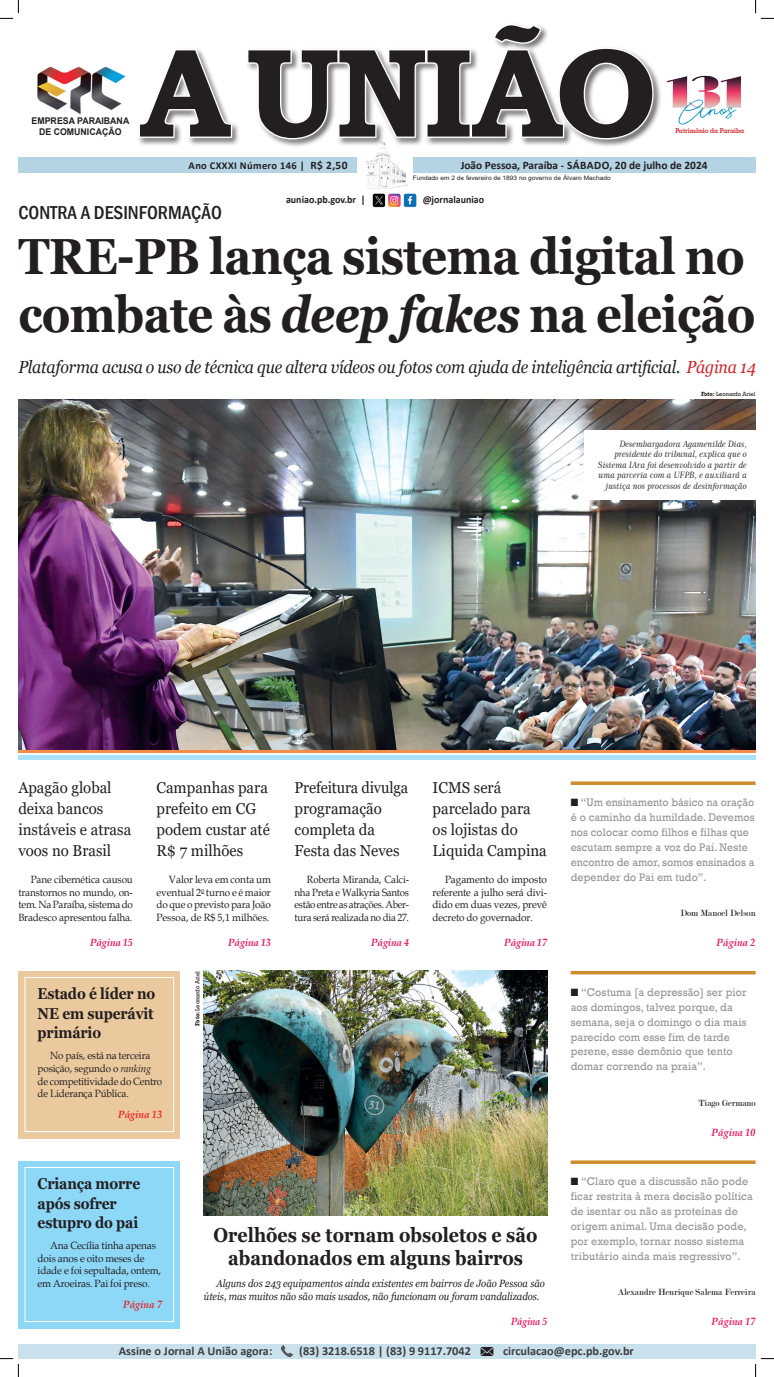
<style>
.page{position:relative;width:774px;height:1377px;background:#fff}
.page>*{position:absolute;margin:0;border:0;box-sizing:border-box;transform-origin:0 0}
.t1{font:700 126.35px "Bookman Old Style";letter-spacing:-.04em;color:#231f20}
.t2{font:700 50.75px/57.8px "Georgia";letter-spacing:-.015em;color:#231f20;scale:.9 1}
.t3{font:700 20.21px/22.8px "Georgia";color:#231f20;text-align:center;scale:.89 1}
.t4{font:500 condensed 19.25px "Franklin Gothic";color:#231f20}
.t5{font:italic 17.5px "Georgia";letter-spacing:-.01em;color:#231f20;scale:.91 1}
.t6{font:15.75px/21px "Georgia";color:#231f20;scale:.95 1}
.t7{font:700 15.75px/19.2px "Georgia";letter-spacing:-.01em;color:#231f20;text-align:justify;scale:.88 1}
.t8{font:15.75px/21px "Georgia";color:#231f20;scale:.93 1}
.t9{font:700 12.25px "Calibri";color:#3e3e3f}
.t10{font:11.38px/14.9px "Rockwell";letter-spacing:.01em;color:#939598;scale:.95 1}
.t11{font:11.38px/14.9px "Rockwell";letter-spacing:.01em;color:#939598;scale:.94 1}
.t12{font:700 11.38px "Calibri";color:#231f20}
.t13{font:10.5px/12.6px "Book Antiqua";letter-spacing:-.015em;color:#231f20;text-align:justify;scale:.95 1}
.t14{font:10.5px/12.6px "Book Antiqua";letter-spacing:-.015em;color:#231f20;text-align:justify;scale:.94 1}
.t15{font:italic 10.5px/12.6px "Georgia";color:#231f20;scale:.9 1}
.t16{font:10.5px/12.6px "Book Antiqua";letter-spacing:-.015em;color:#231f20;text-align:justify;scale:.92 1}
.t17{font:italic 700 10.5px "Book Antiqua";letter-spacing:-.01em;color:#ee1059;scale:.95 1}
.t18{font:700 10.5px "Calibri";color:#231f20;scale:.95 1}
.t19{font:700 10.5px "Calibri";letter-spacing:.03em;color:#231f20}
.t20{font:italic 700 10.5px "Book Antiqua";color:#ee1d23;scale:.95 1}
.t21{font:italic 700 10.5px "Book Antiqua";letter-spacing:-.01em;color:#ee1059;scale:.9 1}
.t22{font:9.62px "Modern";color:#231f20;scale:.95 1}
.Legenda{font:700 9.28px "Arial";color:#231f20;scale:.95 1}
.Legenda-2{font:8.75px/10.5px "Century 751 BT Italic B";letter-spacing:-.01em;color:#231f20;text-align:right;scale:.96 1}
.Legenda-3{font:700 6.83px "Geometric Slab 703 BT";color:#d1232a;scale:.95 1}
.t23{font:6.21px "Rockwell";letter-spacing:-.01em;color:#231f20;scale:.95 1}
.LEGENDA{font:6.12px "Arial";color:#231f20;scale:1.07 1}
.t24{font:6.12px "Rockwell";letter-spacing:-.01em;color:#231f20;scale:.95 1}
.s1{font-size:11.38px}
.s2{font-style:italic}
.s3{color:#d1232a}
.s4{font-weight:700}
.s5{font-family:"Dixieland Normal";font-size:10.5px;color:#231f20}
</style>
<div class="page">
<div style="left:133px;top:19px;width:526px;height:126px;background:#fff;opacity:.75"></div>
<svg style="left:137px;top:47px;width:96px;height:92px"></svg>
<svg style="left:246px;top:22px;width:408px;height:119px"></svg>
<div style="left:18px;top:157px;width:737px;height:16px;background:#b4d4e4"></div>
<div style="left:357px;top:156px;width:55px;height:19px;background:#fff"></div>
<img style="left:366px;top:142px;width:41px;height:46px">
<img style="left:37px;top:55px;width:105px;height:61px">
<img style="left:372px;top:193px;width:45px;height:15px">
<div style="left:18px;top:1343px;width:737px;height:15px;background:#c9e1ec"></div>
<svg style="left:281px;top:1345px;width:12px;height:12px"></svg>
<img style="left:474px;top:1343px;width:25px;height:13px">
<img style="left:666px;top:75px;width:76px;height:50px">
<hr style="left:570px;top:781px;width:185px;height:3px;background:#ce8c2b">
<div style="left:18px;top:970px;width:162px;height:167px;background:#ebc99e"></div>
<div style="left:25px;top:976px;width:149px;height:155px;border:1px solid #fff"></div>
<img style="left:204px;top:970px;width:343px;height:245px">
<svg style="left:570px;top:970px;width:185px;height:4px"></svg>
<hr style="left:570px;top:1160px;width:185px;height:3px;background:#ce8c2b">
<div style="left:18px;top:1160px;width:162px;height:167px;background:#8dd7f7"></div>
<div style="left:25px;top:1166px;width:149px;height:155px;border:1px solid #fff"></div>
<img style="left:18px;top:399px;width:737px;height:351px">
<div style="left:584px;top:430px;width:171px;height:70px;background:#fff"></div>
<div style="left:18px;top:754px;width:737px;height:5px;background:#aae0f9"></div>
<hr style="left:18px;top:750px;width:737px;height:2px;background:#f68c45">
<svg style="left:0;top:0;width:19px;height:19px"></svg>
<svg style="left:0;top:1358px;width:19px;height:18px"></svg>
<svg style="left:755px;top:0;width:18px;height:19px"></svg>
<svg style="left:754px;top:1357px;width:19px;height:19px"></svg>
<p class="Legenda" style="left:32px;top:114px;width:104px">EMPRESA PARAIBANA</p>
<p class="Legenda" style="left:39px;top:125px;width:88px">DE COMUNICAÇÃO</p>
<p class="t1" style="left:140px;top:2px;width:518px">A UNIÃO</p>
<p class="Legenda-3" style="left:675px;top:126px;width:74px">Patrimônio da Paraíba</p>
<p class="t19" style="left:189px;top:158px;width:160px">Ano CXXXI Número 146 | <span class="s1">R$ 2,50</span></p>
<p class="t12" style="left:460px;top:157px;width:248px">João Pessoa, Paraíba - SÁBADO, 20 de julho de 2024</p>
<p class="LEGENDA" style="left:412px;top:173px;width:187px">Fundado em 2 de fevereiro de 1893 no governo de Álvaro Machado</p>
<p class="t4" style="left:18px;top:200px;width:205px">CONTRA A DESINFORMAÇÃO</p>
<p class="t18" style="left:286px;top:192px;width:85px">auniao.pb.gov.br |</p>
<p class="t18" style="left:422px;top:192px;width:66px">@jornalauniao</p>
<p class="t2" style="left:18px;top:227px;width:820px">TRE-PB lança sistema digital no combate às <span class="s2">deep fakes</span> na eleição</p>
<p class="t5" style="left:18px;top:356px;width:811px">Plataforma acusa o uso de técnica que altera vídeos ou fotos com ajuda de inteligência artificial. <span class="s3">Página 14</span></p>
<p class="t24" style="left:701px;top:390px;width:59px"><span class="s4">Foto:</span> Leonardo Ariel</p>
<p class="Legenda-2" style="left:597px;top:438px;width:157px">Desembargadora Agamenilde Dias, presidente do tribunal, explica que o Sistema IAra foi desenvolvido a partir de uma parceria com a UFPB, e auxiliará a justiça nos processos de desinformação</p>
<p class="t6" style="left:18px;top:777px;width:120px">Apagão global deixa bancos instáveis e atrasa voos no Brasil</p>
<p class="t14" style="left:18px;top:873px;width:123px;text-indent:12px">Pane cibernética causou transtornos no mundo, on&shy;tem. Na Paraíba, sistema do Bradesco apresentou falha.</p>
<p class="t17" style="left:90px;top:935px;width:47px">Página 15</p>
<p class="t6" style="left:156px;top:777px;width:121px">Campanhas para prefeito em CG podem custar até<br>R$ 7 milhões</p>
<p class="t13" style="left:156px;top:873px;width:122px;text-indent:12px">Valor leva em conta um eventual 2<sup>o</sup> turno e é maior do que o previsto para João Pessoa, de R$ 5,1 milhões.</p>
<p class="t17" style="left:228px;top:935px;width:47px">Página 13</p>
<p class="t7" style="left:38px;top:984px;width:135px">Estado é líder no NE em superávit primário</p>
<p class="t14" style="left:38px;top:1049px;width:134px;text-align:left;text-indent:12px">No país, está na terceira posição, segundo o <span class="s2">ranking </span>de competitividade do Centro de Liderança Pública.</p>
<p class="t20" style="left:118px;top:1107px;width:48px">Página 13</p>
<p class="t23" style="left:194px;top:1025px;width:59px;rotate:-90deg"><span class="s4">Foto:</span> Leonardo Ariel</p>
<p class="t8" style="left:294px;top:777px;width:124px">Prefeitura divulga programação completa da<br>Festa das Neves</p>
<p class="t16" style="left:294px;top:873px;width:126px;text-indent:12px">Roberta Miranda, Calci&shy;nha Preta e Walkyria Santos estão entre as atrações. Aber&shy;tura será realizada no dia 27.</p>
<p class="t17" style="left:371px;top:935px;width:41px">Página 4</p>
<p class="t6" style="left:432px;top:777px;width:122px">ICMS será parcelado para os lojistas do<br>Liquida Campina</p>
<p class="t13" style="left:432px;top:873px;width:122px;text-indent:12px">Pagamento do imposto referente a julho será divi&shy;dido em duas vezes, prevê decreto do governador.</p>
<p class="t17" style="left:504px;top:935px;width:47px">Página 17</p>
<p class="t7" style="left:38px;top:1174px;width:118px">Criança morre após sofrer</p>
<p class="t7" style="left:38px;top:1212px;width:116px">estupro do pai</p>
<p class="t13" style="left:38px;top:1238px;width:131px;text-align:left;text-indent:12px">Ana Cecília tinha apenas dois anos e oito meses de idade e foi sepultada, ontem, em Aroeiras. Pai foi preso.</p>
<p class="t20" style="left:123px;top:1297px;width:43px">Página 7</p>
<p class="t3" style="left:213px;top:1223px;width:365px">Orelhões se tornam obsoletos e são abandonados em alguns bairros</p>
<p class="t15" style="left:204px;top:1277px;width:380px;text-indent:12px">Alguns dos 243 equipamentos ainda existentes em bairros de João Pessoa são úteis, mas muitos não são mais usados, não funcionam ou foram vandalizados.</p>
<p class="t21" style="left:511px;top:1314px;width:41px">Página 5</p>
<p class="t11" style="left:570px;top:795px;width:197px"><span class="s5">N</span> “Um ensinamento básico na oração é o caminho da humildade. Devemos nos colocar como filhos e filhas que escutam sempre a voz do Pai. Neste encontro de amor, somos ensinados a depender do Pai em tudo”.</p>
<p class="t22" style="left:680px;top:908px;width:81px">Dom Manoel Delson</p>
<p class="t17" style="left:716px;top:935px;width:43px">Página 2</p>
<p class="t10" style="left:570px;top:984px;width:187px"><span class="s5">N</span> “Costuma [a depressão] ser pior aos domingos, talvez porque, da semana, seja o domingo o dia mais parecido com esse fim de tarde perene, esse demônio que tento domar correndo na praia”.</p>
<p class="t22" style="left:698px;top:1097px;width:61px">Tiago Germano</p>
<p class="t17" style="left:711px;top:1124px;width:48px">Página 10</p>
<p class="t10" style="left:570px;top:1174px;width:193px"><span class="s5">N</span> “Claro que a discussão não pode ficar restrita à mera decisão política de isentar ou não as proteínas de origem animal. Uma decisão pode, por exemplo, tornar nosso sistema tributário ainda mais regressivo”.</p>
<p class="t22" style="left:617px;top:1287px;width:146px">Alexandre Henrique Salema Ferreira</p>
<p class="t17" style="left:711px;top:1314px;width:48px">Página 17</p>
<p class="t9" style="left:119px;top:1341px;width:155px">Assine o Jornal A União agora:</p>
<p class="t9" style="left:299px;top:1341px;width:173px">(83) 3218.6518 | (83) 9 9117.7042</p>
<p class="t9" style="left:503px;top:1341px;width:132px">circulacao@epc.pb.gov.br</p>
</div>
